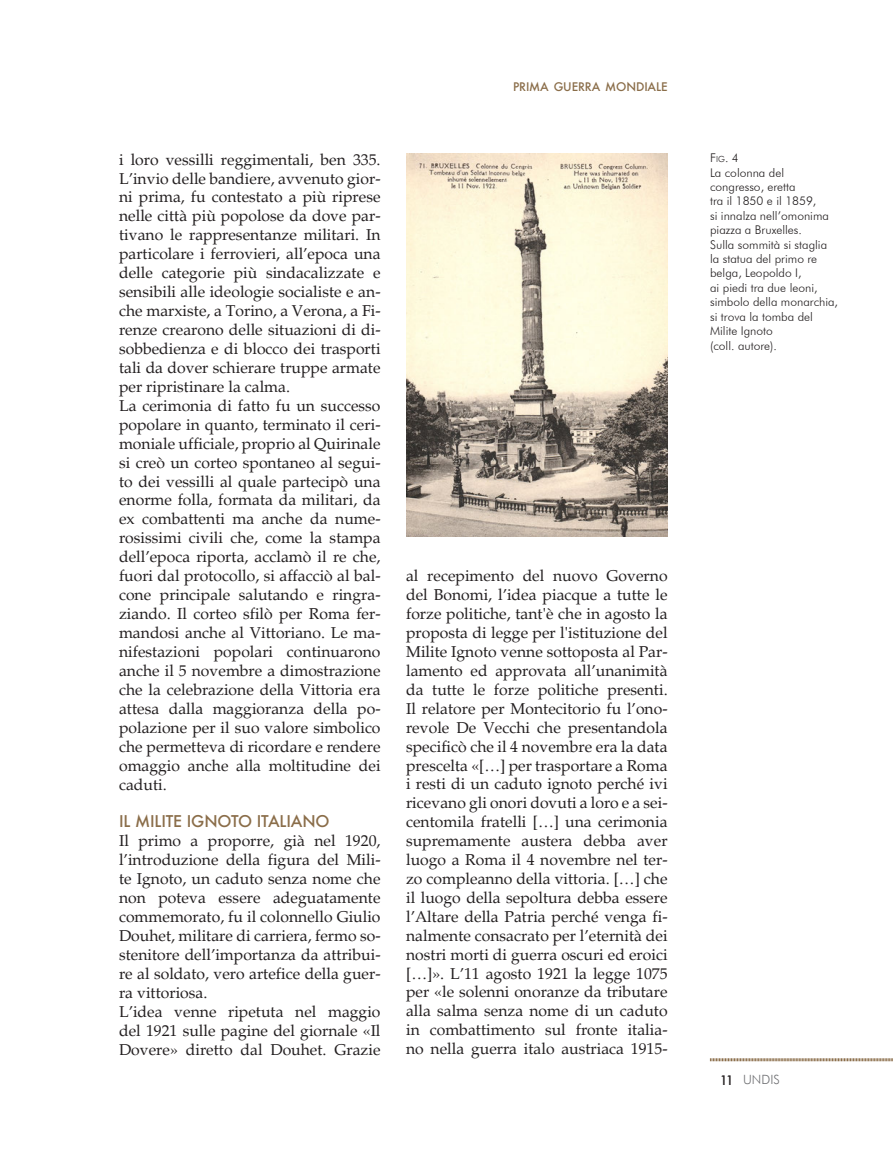
<style>
.page{position:relative;width:893px;height:1174px;background:#fff}
.page>*{position:absolute;margin:0;border:0;box-sizing:border-box;transform-origin:0 0}
.Normale{font:15.75px/18.9px "Palatino";color:#231f20;text-align:justify}
.Normale-2{font:500 15.75px "Futura";letter-spacing:-.01em;color:#8a6d49}
.t1{font:300 12.75px "Futura BT";color:#6c6d70}
.t2{font:300 12px/14.4px "Futura BT";color:#231f20}
.t3{font:300 12px "Futura BT";color:#231f20}
.t4{font:500 11.55px "Futura";letter-spacing:-.01em;color:#8a6d49}
.s1{font-size:8.4px}
.s2{font-family:"Futura";font-weight:500;color:#231f20}
</style>
<div class="page">
<svg style="left:710px;top:1058px;width:183px;height:3px"></svg>
<img style="left:406px;top:153px;width:262px;height:383px">
<p class="Normale" style="left:119px;top:150px;width:263px">i loro vessilli reggimentali, ben 335.<br>L’invio delle bandiere, avvenuto gior&shy;ni prima, fu contestato a più riprese nelle città più popolose da dove par&shy;tivano le rappresentanze militari. In particolare i ferrovieri, all’epoca una delle categorie più sindacalizzate e sensibili alle ideologie socialiste e an&shy;che marxiste, a Torino, a Verona, a Fi&shy;renze crearono delle situazioni di di&shy;sobbedienza e di blocco dei trasporti tali da dover schierare truppe armate per ripristinare la calma.</p>
<p class="Normale" style="left:119px;top:396px;width:263px">La cerimonia di fatto fu un successo popolare in quanto, terminato il ceri&shy;moniale ufficiale, proprio al Quirinale si creò un corteo spontaneo al segui&shy;to dei vessilli al quale partecipò una enorme folla, formata da militari, da ex combattenti ma anche da nume&shy;rosissimi civili che, come la stampa dell’epoca riporta, acclamò il re che, fuori dal protocollo, si affacciò al bal&shy;cone principale salutando e ringra&shy;ziando. Il corteo sfilò per Roma fer&shy;mandosi anche al Vittoriano. Le ma&shy;nifestazioni popolari continuarono anche il 5 novembre a dimostrazione che la celebrazione della Vittoria era attesa dalla maggioranza della po&shy;polazione per il suo valore simbolico che permetteva di ricordare e rendere omaggio anche alla moltitudine dei caduti.</p>
<p class="Normale-2" style="left:119px;top:810px;width:212px">IL MILITE IGNOTO ITALIANO</p>
<p class="Normale" style="left:119px;top:832px;width:263px">Il primo a proporre, già nel 1920, l’introduzione della figura del Mili&shy;te Ignoto, un caduto senza nome che non poteva essere adeguatamente commemorato, fu il colonnello Giulio Douhet, militare di carriera, fermo so&shy;stenitore dell’importanza da attribui&shy;re al soldato, vero artefice della guer&shy;ra vittoriosa.</p>
<p class="Normale" style="left:119px;top:1002px;width:263px">L’idea venne ripetuta nel maggio del 1921 sulle pagine del giornale «Il Dovere» diretto dal Douhet. Grazie</p>
<p class="t4" style="left:513px;top:78px;width:156px">PRIMA GUERRA MONDIALE</p>
<p class="Normale" style="left:406px;top:567px;width:263px">al recepimento del nuovo Governo del Bonomi, l’idea piacque a tutte le forze politiche, tant'è che in agosto la proposta di legge per l'istituzione del Milite Ignoto venne sottoposta al Par&shy;lamento ed approvata all’unanimità da tutte le forze politiche presenti.<br>Il relatore per Montecitorio fu l’ono&shy;revole De Vecchi che presentandola specificò che il 4 novembre era la data prescelta «[…] per trasportare a Roma i resti di un caduto ignoto perché ivi ricevano gli onori dovuti a loro e a sei&shy;centomila fratelli […] una cerimonia supremamente austera debba aver luogo a Roma il 4 novembre nel ter&shy;zo compleanno della vittoria. […] che il luogo della sepoltura debba essere l’Altare della Patria perché venga fi&shy;nalmente consacrato per l’eternità dei nostri morti di guerra oscuri ed eroici […]». L’11 agosto 1921 la legge 1075 per «le solenni onoranze da tributare alla salma senza nome di un caduto in combattimento sul fronte italia&shy;no nella guerra italo austriaca 1915-</p>
<p class="t3" style="left:710px;top:151px;width:30px">F<span class="s1">ig</span>. 4</p>
<p class="t2" style="left:710px;top:165px;width:75px">La colonna del</p>
<p class="t2" style="left:710px;top:179px;width:87px">congresso, eretta</p>
<p class="t2" style="left:710px;top:194px;width:108px">tra il 1850 e il 1859,</p>
<p class="t2" style="left:710px;top:208px;width:120px">si innalza nell’omonima piazza a Bruxelles.</p>
<p class="t2" style="left:710px;top:237px;width:119px">Sulla sommità si staglia</p>
<p class="t2" style="left:710px;top:251px;width:109px">la statua del primo re belga, Leopoldo I,</p>
<p class="t2" style="left:710px;top:280px;width:129px">ai piedi tra due leoni, simbolo della monarchia, si trova la tomba del<br>Milite Ignoto</p>
<p class="t2" style="left:710px;top:338px;width:68px">(coll. autore).</p>
<p class="t1" style="left:720px;top:1072px;width:62px"><span class="s2">11</span> UNDIS</p>
</div>
